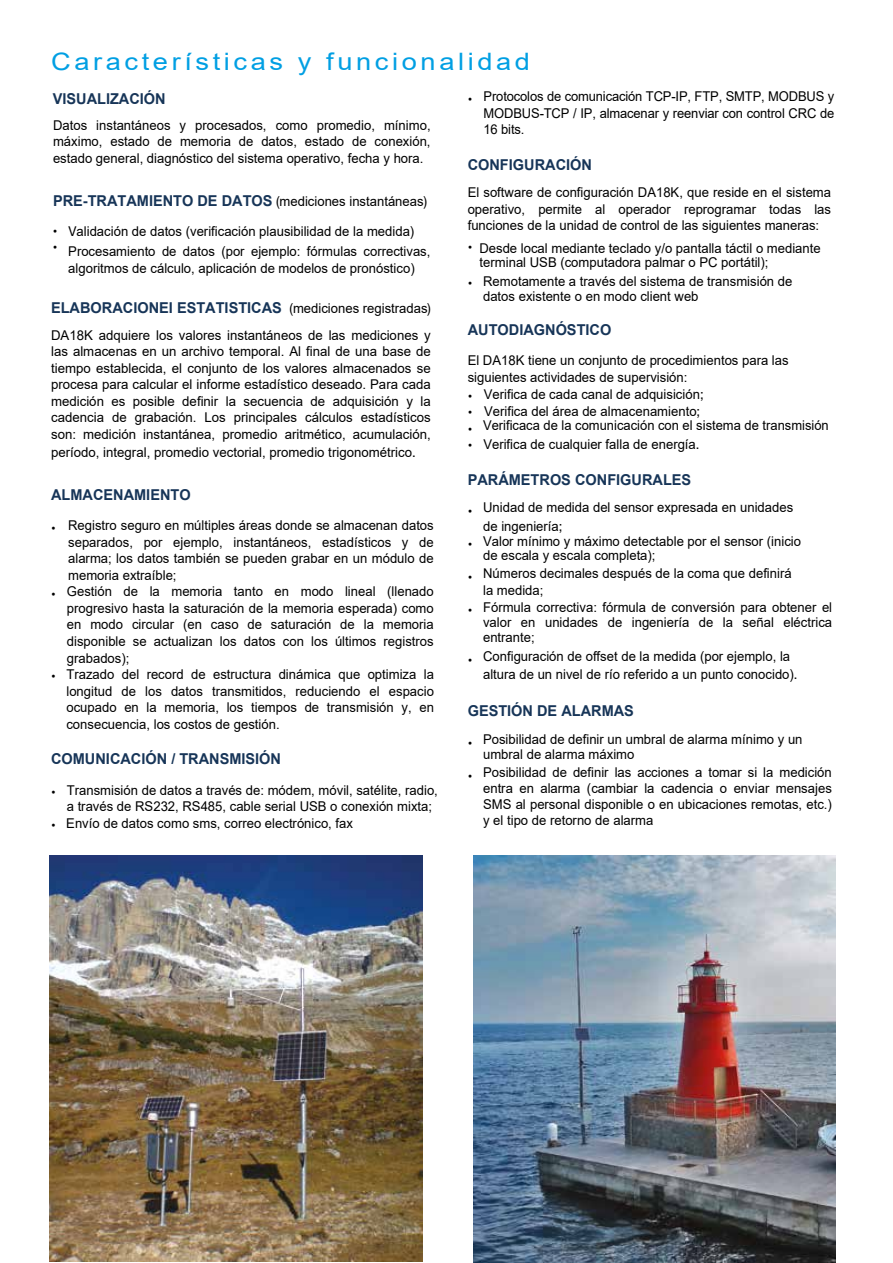
<style>
.page{position:relative;width:893px;height:1263px;background:#fff}
.page>*{position:absolute;margin:0;border:0;box-sizing:border-box;transform-origin:0 0}
.t1{font:24px "Arial";letter-spacing:.13em;color:#009fe3;scale:1.13 1}
.t2{font:700 15px "Arial";color:#173558}
.t3{font:13.5px/16.5px "Arial";color:#000}
.t4{font:13.5px/16.5px "Arial";color:#000;text-align:justify;scale:.96 1}
.s1{font-family:"Helvetica Neue";font-weight:400;font-size:13.5px;color:#000}
.s2{font-weight:400;font-size:13.5px;color:#000}
.s3{font-family:"Helvetica Neue"}
</style>
<div class="page">
<img style="left:49px;top:856px;width:374px;height:405px">
<img style="left:474px;top:856px;width:361px;height:406px">
<h1 class="t1" style="left:51px;top:45px;width:425px">Características y funcionalidad</h1>
<p class="t2" style="left:53px;top:88px;width:114px">VISUALIZACIÓN</p>
<p class="t3" style="left:53px;top:117px;width:379px;text-align:justify">Datos instantáneos y procesados, como promedio, mínimo, máximo, estado de memoria de datos, estado de conexión, estado general, diagnóstico del sistema operativo, fecha y hora.</p>
<p class="t2" style="left:53px;top:190px;width:376px">PRE-TRATAMIENTO DE DATOS <span class="s1">(</span><span class="s2">mediciones instantáneas</span><span class="s1">)</span></p>
<p class="t3" style="left:53px;top:223px;width:363px"><span class="s3">• V</span>alidación de datos (verificación plausibilidad de la medida)</p>
<p class="t3" style="left:53px;top:243px;width:379px;text-align:center"><sup>•</sup> Procesamiento de datos (por ejemplo: fórmulas correctivas, algoritmos de cálculo, aplicación de modelos de pronóstico)</p>
<p class="t2" style="left:51px;top:297px;width:381px">ELABORACIONEI ESTATISTICAS <span class="s1">(</span><span class="s2">mediciones registradas</span><span class="s1">)</span></p>
<p class="t3" style="left:51px;top:327px;width:381px;text-align:justify">DA18K adquiere los valores instantáneos de las mediciones y las almacenas en un archivo temporal. Al final de una base de tiempo establecida, el conjunto de los valores almacenados se procesa para calcular el informe estadístico deseado. Para cada medición es posible definir la secuencia de adquisición y la cadencia de grabación. Los principales cálculos estadísticos son: medición instantánea, promedio aritmético, acumulación,</p>
<p class="t3" style="left:51px;top:444px;width:366px">período, integral, promedio vectorial, promedio trigonométrico<span class="s3">.</span></p>
<p class="t2" style="left:51px;top:484px;width:141px">ALMACENAMIENTO</p>
<p class="t3" style="left:68px;top:517px;width:367px;text-align:justify;text-indent:-17px"><span class="s3">•</span> Registro seguro en múltiples áreas donde se almacenan datos separados, por ejemplo, instantáneos, estadísticos y de alarma; los datos también se pueden grabar en un módulo de memoria extraíble;</p>
<p class="t3" style="left:67px;top:583px;width:368px;text-align:justify;text-indent:-16px"><span class="s3">•</span> Gestión de la memoria tanto en modo lineal (llenado progresivo hasta la saturación de la memoria esperada) como en modo circular (en caso de saturación de la memoria disponible se actualizan los datos con los últimos registros grabados);</p>
<p class="t3" style="left:66px;top:666px;width:369px;text-align:justify;text-indent:-15px"><span class="s3">•</span> Trazado del record de estructura dinámica que optimiza la longitud de los datos transmitidos, reduciendo el espacio ocupado en la memoria, los tiempos de transmisión y, en consecuencia, los costos de gestión.</p>
<p class="t2" style="left:51px;top:748px;width:232px">COMUNICACIÓN / TRANSMISIÓN</p>
<p class="t3" style="left:67px;top:781px;width:373px;text-indent:-16px"><span class="s3">•</span> Transmisión de datos a través de: módem, móvil, satélite, radio, a través de RS232, RS485, cable serial USB o conexión mixta;</p>
<p class="t3" style="left:51px;top:815px;width:303px"><span class="s3">•</span> Envío de datos como sms, correo electrónico, fax</p>
<p class="t4" style="left:484px;top:88px;width:367px;text-indent:-16px"><span class="s3">•</span> Protocolos de comunicación TCP-IP, FTP, SMTP, MODBUS y MODBUS-TCP / IP, almacenar y reenviar con control CRC de 16 bits.</p>
<p class="t2" style="left:468px;top:154px;width:126px">CONFIGURACIÓN</p>
<p class="t3" style="left:468px;top:184px;width:365px;text-align:justify">El software de configuración DA18K, que reside en el sistema operativo, permite al operador reprogramar todas las funciones de la unidad de control de las siguientes maneras:</p>
<p class="t3" style="left:480px;top:241px;width:343px;line-height:14px;text-indent:-12px"><span class="s3">• D</span>esde local mediante teclado y/o pantalla táctil o mediante terminal USB (computadora palmar o PC portátil);</p>
<p class="t3" style="left:483px;top:273px;width:311px;line-height:15.8px;text-indent:-15px"><span class="s3">•</span> Remotamente a través del sistema de transmisión de datos existente o en modo client web</p>
<p class="t2" style="left:468px;top:319px;width:145px">AUTODIAGNÓSTICO</p>
<p class="t3" style="left:468px;top:352px;width:322px">El DA18K tiene un conjunto de procedimientos para las siguientes actividades de supervisión:</p>
<p class="t3" style="left:468px;top:386px;width:237px"><span class="s3">•</span> Verifica de cada canal de adquisición<span class="s3">;</span></p>
<p class="t3" style="left:468px;top:403px;width:234px"><span class="s3">•</span> Verifica del área de almacenamiento<span class="s3">;</span></p>
<p class="t4" style="left:468px;top:417px;width:378px"><span class="s3">•</span> Verificaca de la comunicación con el sistema de transmisión</p>
<p class="t3" style="left:468px;top:436px;width:233px"><span class="s3">•</span> Verifica de cualquier falla de energía<span class="s3">.</span></p>
<p class="t2" style="left:468px;top:469px;width:225px">PARÁMETROS CONFIGURALES</p>
<p class="t3" style="left:483px;top:498px;width:312px;line-height:18.5px;text-indent:-15px"><span class="s3">•</span> Unidad de medida del sensor expresada en unidades de ingeniería<span class="s3">;</span></p>
<p class="t3" style="left:483px;top:534px;width:320px;line-height:14.1px;text-indent:-15px"><span class="s3">•</span> Valor mínimo y máximo detectable por el sensor (inicio de escala y escala completa);</p>
<p class="t3" style="left:483px;top:565px;width:310px;text-indent:-15px"><span class="s3">•</span> Números decimales después de la coma que definirá la medida;</p>
<p class="t3" style="left:483px;top:599px;width:351px;line-height:15.3px;text-align:justify;text-indent:-15px"><span class="s3">•</span> Fórmula correctiva: fórmula de conversión para obtener el valor en unidades de ingeniería de la señal eléctrica entrante;</p>
<p class="t3" style="left:483px;top:647px;width:316px;line-height:18.5px;text-indent:-15px"><span class="s3">•</span> Configuración de offset de la medida (por ejemplo, la altura de un nivel de río referido a un punto conocido)<span class="s3">.</span></p>
<p class="t2" style="left:468px;top:700px;width:168px">GESTIÓN DE ALARMAS</p>
<p class="t3" style="left:483px;top:731px;width:321px;line-height:14.9px;text-indent:-15px"><span class="s3">•</span> Posibilidad de definir un umbral de alarma mínimo y un umbral de alarma máximo</p>
<p class="t3" style="left:483px;top:764px;width:350px;line-height:15.9px;text-align:justify;text-indent:-15px"><span class="s3">•</span> Posibilidad de definir las acciones a tomar si la medición entra en alarma (cambiar la cadencia o enviar mensajes SMS al personal disponible o en ubicaciones remotas, etc.) y el tipo de retorno de alarma</p>
</div>
